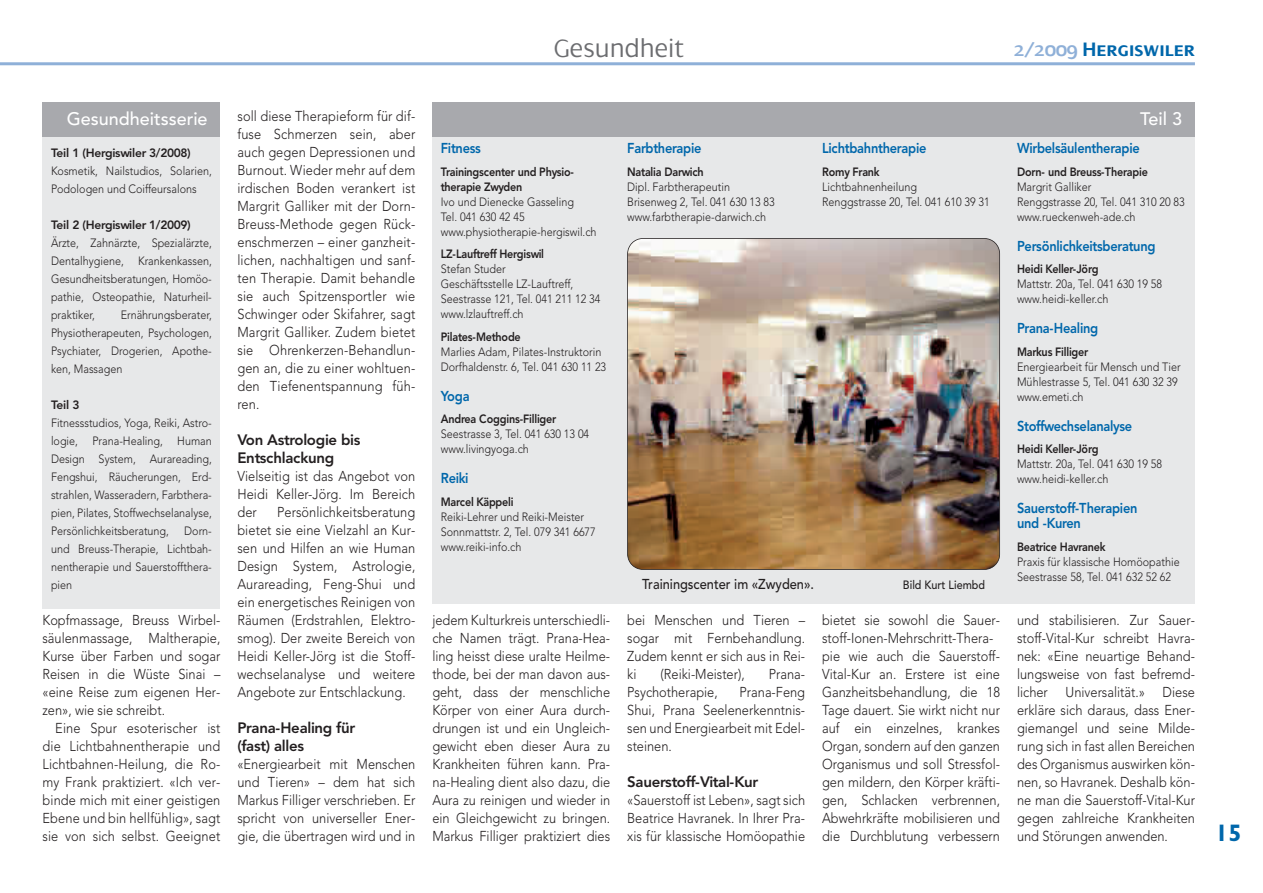
<style>
.page{position:relative;width:1263px;height:893px;background:#fff}
.page>*{position:absolute;margin:0;border:0;box-sizing:border-box;transform-origin:0 0}
.t1{font:300 27px "Dialog";color:#6c6d70}
.t2{font:700 24px "Gill Sans";color:#0067ab}
.t3{font:21px "Dialog Semi Bold SC";color:#0067ab}
.t4{font:500 18px "Avenir";color:#fff}
.t5{font:800 15px/18px "Avenir";letter-spacing:-.02em;color:#231f20}
.t6{font:300 14.25px/18px "Avenir";color:#231f20;text-align:justify;scale:.9 1}
.t7{font:800 14.25px/15px "Avenir";letter-spacing:-.02em;color:#0067ab;scale:.9 1}
.t8{font:500 14.25px "Avenir";color:#231f20;scale:.9 1}
.t9{font:300 12px/15px "Avenir";color:#231f20;scale:.9 1}
.t10{font:800 12px/15px "Avenir";letter-spacing:-.02em;color:#231f20;scale:.9 1}
.t11{font:800 12px "Avenir";letter-spacing:-.02em;color:#231f20}
.t12{font:500 12px "Avenir";color:#231f20;scale:.9 1}
.s1{color:#8fb0d8}
</style>
<div class="page">
<hr style="left:0;top:62px;width:1195px;height:3px;background:#8fb0d8">
<div style="left:432px;top:136px;width:763px;height:468px;background:#e7e8e9"></div>
<div style="left:432px;top:102px;width:763px;height:34px;background:#a8a9ad"></div>
<div style="left:43px;top:136px;width:177px;height:472px;background:#e7e8e9"></div>
<div style="left:43px;top:102px;width:177px;height:34px;background:#a8a9ad"></div>
<img style="left:628px;top:239px;width:372px;height:330px;border-radius:15px">
<div style="left:627px;top:238px;width:373px;height:332px;border:2px solid #231f20;border-radius:16px"></div>
<h1 class="t1" style="left:554px;top:32px;width:131px">Gesundheit</h1>
<h3 class="t3" style="left:1014px;top:37px;width:183px"><span class="s1">2/2009</span> Hergiswiler</h3>
<p class="t4" style="left:67px;top:111px;width:142px">Gesundheitsserie</p>
<p class="t11" style="left:51px;top:148px;width:141px">Teil 1 (Hergiswiler 3/2008)</p>
<p class="t9" style="left:51px;top:163px;width:180px;line-height:18px">Kosmetik, Nailstudios, Solarien,<br>Podologen und Coiffeursalons</p>
<p class="t11" style="left:51px;top:220px;width:141px">Teil 2 (Hergiswiler 1/2009)</p>
<p class="t9" style="left:51px;top:235px;width:180px;line-height:18px;text-align:justify">Ärzte, Zahnärzte, Spezialärzte, Dentalhygiene, Krankenkassen, Gesundheitsberatungen, Homöo&shy;pathie, Osteopathie, Naturheil&shy;praktiker,</p>
<p class="t9" style="left:51px;top:307px;width:180px;line-height:18px;text-align:justify;text-indent:70px">Ernährungsberater, Physiotherapeuten, Psychologen, Psychiater, Drogerien, Apothe&shy;ken, Massagen</p>
<p class="t11" style="left:51px;top:400px;width:30px">Teil 3</p>
<p class="t9" style="left:51px;top:415px;width:180px;line-height:18px;text-align:justify">Fitnessstudios, Yoga, Reiki, Astro&shy;logie, Prana-Healing, Human Design System, Aurareading, Fengshui, Räucherungen, Erd&shy;strahlen, Wasseradern, Farbthera&shy;pien, Pilates, Stoffwechselanalyse, Persönlichkeitsberatung,</p>
<p class="t9" style="left:51px;top:523px;width:180px;line-height:18px;text-align:justify;text-indent:133px">Dorn&shy;und Breuss-Therapie, Lichtbah&shy;nentherapie und Sauerstoffthera&shy;pien</p>
<p class="t6" style="left:43px;top:612px;width:199px">Kopfmassage, Breuss Wirbel&shy;säulenmassage, Maltherapie, Kurse über Farben und sogar Reisen in die Wüste Sinai – «eine Reise zum eigenen Her&shy;zen», wie sie schreibt.</p>
<p class="t6" style="left:43px;top:720px;width:199px;text-indent:13px">Eine Spur esoterischer ist die Lichtbahnentherapie und Lichtbahnen-Heilung, die Ro&shy;my Frank praktiziert. «Ich ver&shy;binde mich mit einer geistigen Ebene und bin hellfühlig», sagt sie von sich selbst. Geeignet</p>
<p class="t6" style="left:237px;top:108px;width:199px">soll diese Therapieform für dif&shy;fuse Schmerzen sein, aber auch gegen Depressionen und Burnout. Wieder mehr auf dem irdischen Boden verankert ist Margrit Galliker mit der Dorn-Breuss-Methode gegen Rück&shy;enschmerzen – einer ganzheit&shy;lichen, nachhaltigen und sanf&shy;ten Therapie. Damit behandle sie auch Spitzensportler wie Schwinger oder Skifahrer, sagt Margrit Galliker. Zudem bietet sie Ohrenkerzen-Behandlun&shy;gen an, die zu einer wohltuen&shy;den Tiefenentspannung füh&shy;ren.</p>
<p class="t5" style="left:237px;top:432px;width:125px">Von Astrologie bis<br>Entschlackung</p>
<p class="t6" style="left:237px;top:468px;width:199px">Vielseitig ist das Angebot von Heidi Keller-Jörg. Im Bereich der</p>
<p class="t6" style="left:237px;top:504px;width:199px;text-indent:40px">Persönlichkeitsberatung bietet sie eine Vielzahl an Kur&shy;sen und Hilfen an wie Human Design System, Astrologie, Aurareading, Feng-Shui und ein energetisches Reinigen von Räumen (Erdstrahlen, Elektro&shy;smog). Der zweite Bereich von Heidi Keller-Jörg ist die Stoff&shy;wechselanalyse und weitere Angebote zur Entschlackung.</p>
<p class="t5" style="left:237px;top:720px;width:119px">Prana-Healing für (fast) alles</p>
<p class="t6" style="left:237px;top:756px;width:199px">«Energiearbeit mit Menschen und Tieren» – dem hat sich Markus Filliger verschrieben. Er spricht von universeller Ener&shy;gie, die übertragen wird und in</p>
<p class="t7" style="left:441px;top:142px;width:46px">Fitness</p>
<p class="t10" style="left:441px;top:165px;width:149px">Trainingscenter und Physio&shy;therapie Zwyden</p>
<p class="t9" style="left:441px;top:195px;width:175px">Ivo und Dienecke Gasseling<br>Tel. 041 630 42 45 www.physiotherapie-hergiswil.ch</p>
<p class="t10" style="left:441px;top:248px;width:116px">LZ-Lauftreff Hergiswil</p>
<p class="t9" style="left:441px;top:263px;width:179px">Stefan Studer<br>Geschäftsstelle LZ-Lauftreff,<br>Seestrasse 121, Tel. 041 211 12 34 www.lzlauftreff.ch</p>
<p class="t10" style="left:441px;top:330px;width:90px">Pilates-Methode</p>
<p class="t9" style="left:441px;top:345px;width:185px">Marlies Adam, Pilates-Instruktorin<br>Dorfhaldenstr. 6, Tel. 041 630 11 23</p>
<p class="t7" style="left:441px;top:390px;width:33px">Yoga</p>
<p class="t10" style="left:441px;top:413px;width:130px">Andrea Coggins-Filliger</p>
<p class="t9" style="left:441px;top:428px;width:166px">Seestrasse 3, Tel. 041 630 13 04 www.livingyoga.ch</p>
<p class="t7" style="left:441px;top:472px;width:32px">Reiki</p>
<p class="t10" style="left:441px;top:495px;width:82px">Marcel Käppeli</p>
<p class="t9" style="left:441px;top:510px;width:174px">Reiki-Lehrer und Reiki-Meister<br>Sonnmattstr. 2, Tel. 079 341 6677 www.reiki-info.ch</p>
<p class="t7" style="left:627px;top:142px;width:84px">Farbtherapie</p>
<p class="t10" style="left:627px;top:165px;width:87px">Natalia Darwich</p>
<p class="t9" style="left:627px;top:180px;width:165px">Dipl. Farbtherapeutin<br>Brisenweg 2, Tel. 041 630 13 83 www.farbtherapie-darwich.ch</p>
<p class="t7" style="left:822px;top:142px;width:117px">Lichtbahntherapie</p>
<p class="t10" style="left:822px;top:165px;width:66px">Romy Frank</p>
<p class="t9" style="left:822px;top:180px;width:188px">Lichtbahnenheilung<br>Renggstrasse 20, Tel. 041 610 39 31</p>
<p class="t8" style="left:642px;top:578px;width:193px">Trainingscenter im «Zwyden».</p>
<p class="t12" style="left:903px;top:580px;width:93px">Bild Kurt Liembd</p>
<p class="t4" style="left:1140px;top:111px;width:43px">Teil 3</p>
<p class="t7" style="left:1017px;top:142px;width:138px">Wirbelsäulentherapie</p>
<p class="t10" style="left:1017px;top:165px;width:147px">Dorn- und Breuss-Therapie</p>
<p class="t9" style="left:1017px;top:180px;width:188px">Margrit Galliker<br>Renggstrasse 20, Tel. 041 310 20 83 www.rueckenweh-ade.ch</p>
<p class="t7" style="left:1017px;top:240px;width:155px">Persönlichkeitsberatung</p>
<p class="t10" style="left:1017px;top:263px;width:92px">Heidi Keller-Jörg</p>
<p class="t9" style="left:1017px;top:278px;width:163px">Mattstr. 20a, Tel. 041 630 19 58 www.heidi-keller.ch</p>
<p class="t7" style="left:1017px;top:322px;width:92px">Prana-Healing</p>
<p class="t10" style="left:1017px;top:345px;width:81px">Markus Filliger</p>
<p class="t9" style="left:1017px;top:360px;width:183px">Energiearbeit für Mensch und Tier<br>Mühlestrasse 5, Tel. 041 630 32 39 www.emeti.ch</p>
<p class="t7" style="left:1017px;top:420px;width:130px">Stoffwechselanalyse</p>
<p class="t10" style="left:1017px;top:443px;width:92px">Heidi Keller-Jörg</p>
<p class="t9" style="left:1017px;top:458px;width:163px">Mattstr. 20a, Tel. 041 630 19 58 www.heidi-keller.ch</p>
<p class="t7" style="left:1017px;top:502px;width:135px">Sauerstoff-Therapien und -Kuren</p>
<p class="t10" style="left:1017px;top:540px;width:100px">Beatrice Havranek</p>
<p class="t9" style="left:1017px;top:555px;width:182px">Praxis für klassische Homöopathie<br>Seestrasse 58, Tel. 041 632 52 62</p>
<p class="t6" style="left:432px;top:612px;width:199px">jedem Kulturkreis unterschiedli&shy;che Namen trägt. Prana-Hea&shy;ling heisst diese uralte Heilme&shy;thode, bei der man davon aus&shy;geht, dass der menschliche Körper von einer Aura durch&shy;drungen ist und ein Ungleich&shy;gewicht eben dieser Aura zu Krankheiten führen kann. Pra&shy;na-Healing dient also dazu, die Aura zu reinigen und wieder in ein Gleichgewicht zu bringen.<br>Markus Filliger praktiziert dies</p>
<p class="t6" style="left:627px;top:612px;width:199px">bei Menschen und Tieren – sogar mit Fernbehandlung.<br>Zudem kennt er sich aus in Rei&shy;ki</p>
<p class="t6" style="left:661px;top:666px;width:95px">(Reiki-Meister),</p>
<p class="t6" style="left:769px;top:666px;width:42px">Prana-</p>
<p class="t6" style="left:627px;top:684px;width:102px">Psychotherapie,</p>
<p class="t6" style="left:627px;top:684px;width:199px;text-indent:112px">Prana-Feng Shui, Prana Seelenerkenntnis&shy;sen und Energiearbeit mit Edel&shy;steinen.</p>
<p class="t5" style="left:627px;top:774px;width:133px">Sauerstoff-Vital-Kur</p>
<p class="t6" style="left:627px;top:792px;width:199px">«Sauerstoff ist Leben», sagt sich Beatrice Havranek. In Ihrer Pra&shy;xis für klassische Homöopathie</p>
<p class="t6" style="left:822px;top:612px;width:199px;text-align:left">bietet sie sowohl die Sauer&shy;stoff-Ionen-Mehrschritt-Thera&shy;pie wie auch die Sauerstoff-<br>Vital-Kur an. Erstere ist eine<br>Ganzheitsbehandlung, die 18<br>Tage dauert. Sie wirkt nicht nur auf ein einzelnes, krankes<br>Organ, sondern auf den ganzen<br>Organismus und soll Stressfol&shy;gen mildern, den Körper kräfti&shy;gen, Schlacken verbrennen,<br>Abwehrkräfte mobilisieren und die Durchblutung verbessern</p>
<p class="t6" style="left:1017px;top:612px;width:199px">und stabilisieren. Zur Sauer&shy;stoff-Vital-Kur schreibt Havra&shy;nek: «Eine neuartige Behand&shy;lungsweise von fast befremd&shy;licher Universalität.» Diese erkläre sich daraus, dass Ener&shy;giemangel und seine Milde&shy;rung sich in fast allen Bereichen des Organismus auswirken kön&shy;nen, so Havranek. Deshalb kön&shy;ne man die Sauerstoff-Vital-Kur gegen zahlreiche Krankheiten und Störungen anwenden.</p>
<h2 class="t2" style="left:1215px;top:823px;width:28px">15</h2>
</div>
